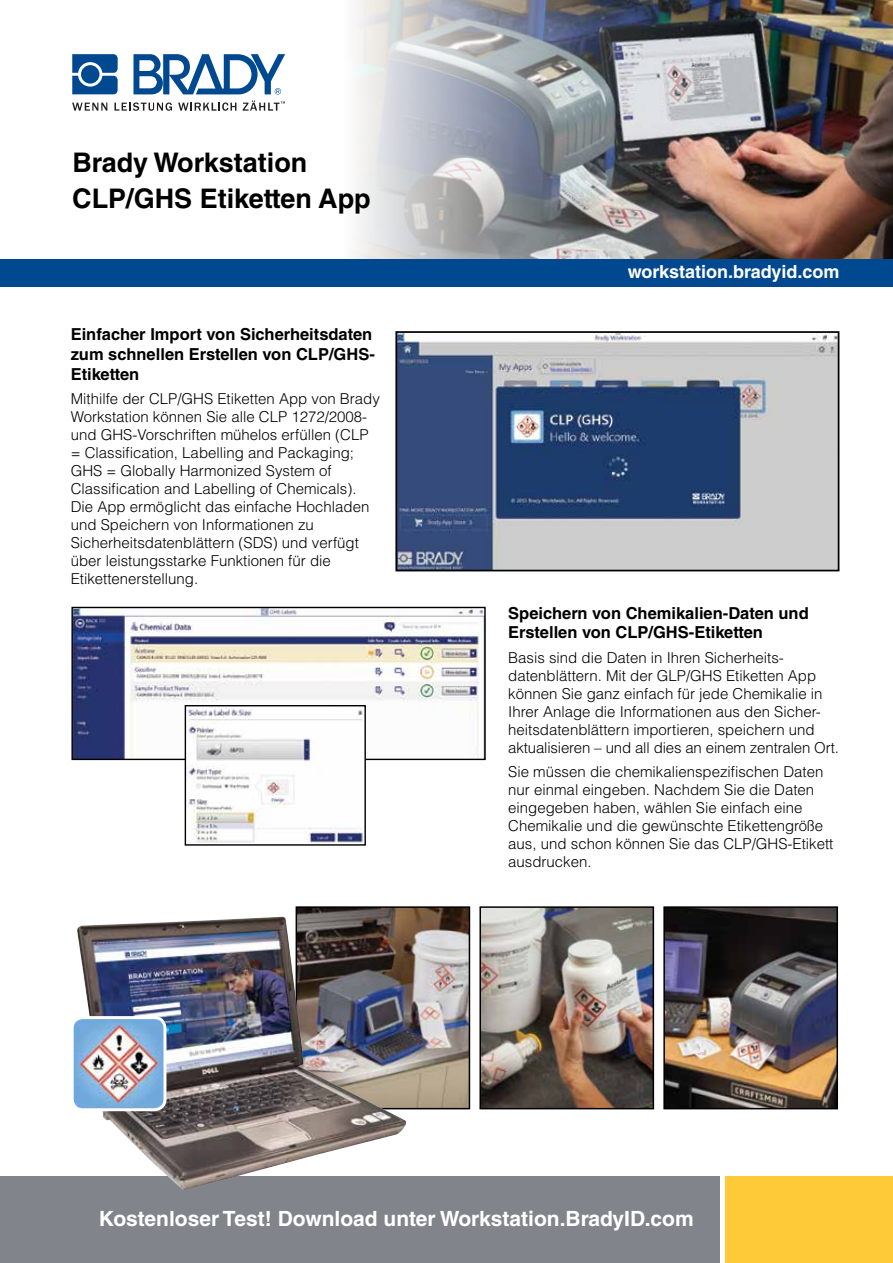
<style>
.page{position:relative;width:893px;height:1263px;background:#fff}
.page>*{position:absolute;margin:0;border:0;box-sizing:border-box;transform-origin:0 0}
.t1{font:700 27px/36px "Helvetica LT Std";color:#000}
.t2{font:700 21px "Helvetica LT Std";color:#fff}
.t3{font:700 18px "Helvetica LT Std";color:#fff}
.t4{font:700 16.5px/19.8px "Helvetica LT Std";color:#000}
.t5{font:300 15px/18px "Helvetica LT Std";color:#000}
</style>
<div class="page">
<img style="left:355px;top:0;width:538px;height:259px">
<div style="left:0;top:259px;width:893px;height:28px;background:#004990"></div>
<div style="left:0;top:1176px;width:720px;height:87px;background:#81848a"></div>
<div style="left:725px;top:1176px;width:168px;height:87px;background:#ffca38"></div>
<img style="left:299px;top:909px;width:168px;height:197px">
<div style="left:296px;top:906px;width:174px;height:203px;border:2px solid #000"></div>
<img style="left:666px;top:909px;width:169px;height:197px">
<div style="left:663px;top:906px;width:175px;height:203px;border:2px solid #000"></div>
<img style="left:482px;top:909px;width:169px;height:197px">
<div style="left:479px;top:906px;width:175px;height:203px;border:2px solid #000"></div>
<img style="left:398px;top:334px;width:438px;height:234px">
<div style="left:395px;top:331px;width:444px;height:240px;border:2px solid #000"></div>
<img style="left:73px;top:609px;width:411px;height:149px">
<div style="left:71px;top:607px;width:415px;height:153px;border:1px solid #000"></div>
<img style="left:187px;top:707px;width:177px;height:136px">
<div style="left:185px;top:705px;width:181px;height:141px;border:1px solid #000"></div>
<img style="left:77px;top:917px;width:329px;height:273px">
<img style="left:75px;top:1017px;width:90px;height:93px">
<div style="left:71px;top:1016px;width:95px;height:95px;border:3px solid #fff;border-radius:11px"></div>
<svg style="left:72px;top:54px;width:213px;height:57px"></svg>
<h1 class="t1" style="left:72px;top:144px;width:300px">Brady Workstation<br>CLP/GHS Etiketten App</h1>
<p class="t4" style="left:71px;top:324px;width:306px">Einfacher Import von Sicherheitsdaten zum schnellen Erstellen von CLP/GHS-<br>Etiketten</p>
<p class="t5" style="left:71px;top:390px;width:311px">Mithilfe der CLP/GHS Etiketten App von Brady Workstation können Sie alle CLP 1272/2008- und GHS-Vorschriften mühelos erfüllen (CLP = Classification, Labelling and Packaging; GHS = Globally Harmonized System of Classification and Labelling of Chemicals).<br>Die App ermöglicht das einfache Hochladen und Speichern von Informationen zu Sicherheitsdatenblättern (SDS) und verfügt über leistungsstarke Funktionen für die Etikettenerstellung.</p>
<p class="t3" style="left:628px;top:260px;width:213px">workstation.bradyid.com</p>
<p class="t4" style="left:508px;top:603px;width:302px">Speichern von Chemikalien-Daten und<br>Erstellen von CLP/GHS-Etiketten</p>
<p class="t5" style="left:508px;top:648px;width:332px">Basis sind die Daten in Ihren Sicherheits&shy;datenblättern. Mit der GLP/GHS Etiketten App können Sie ganz einfach für jede Chemikalie in Ihrer Anlage die Informationen aus den Sicher&shy;heitsdatenblättern importieren, speichern und aktualisieren – und all dies an einem zentralen Ort.</p>
<p class="t5" style="left:508px;top:763px;width:327px">Sie müssen die chemikalienspezifischen Daten nur einmal eingeben. Nachdem Sie die Daten eingegeben haben, wählen Sie einfach eine Chemikalie und die gewünschte Etikettengröße aus, und schon können Sie das CLP/GHS-Etikett ausdrucken.</p>
<h2 class="t2" style="left:99px;top:1205px;width:596px">Kostenloser Test! Download unter Workstation.BradyID.com</h2>
</div>
